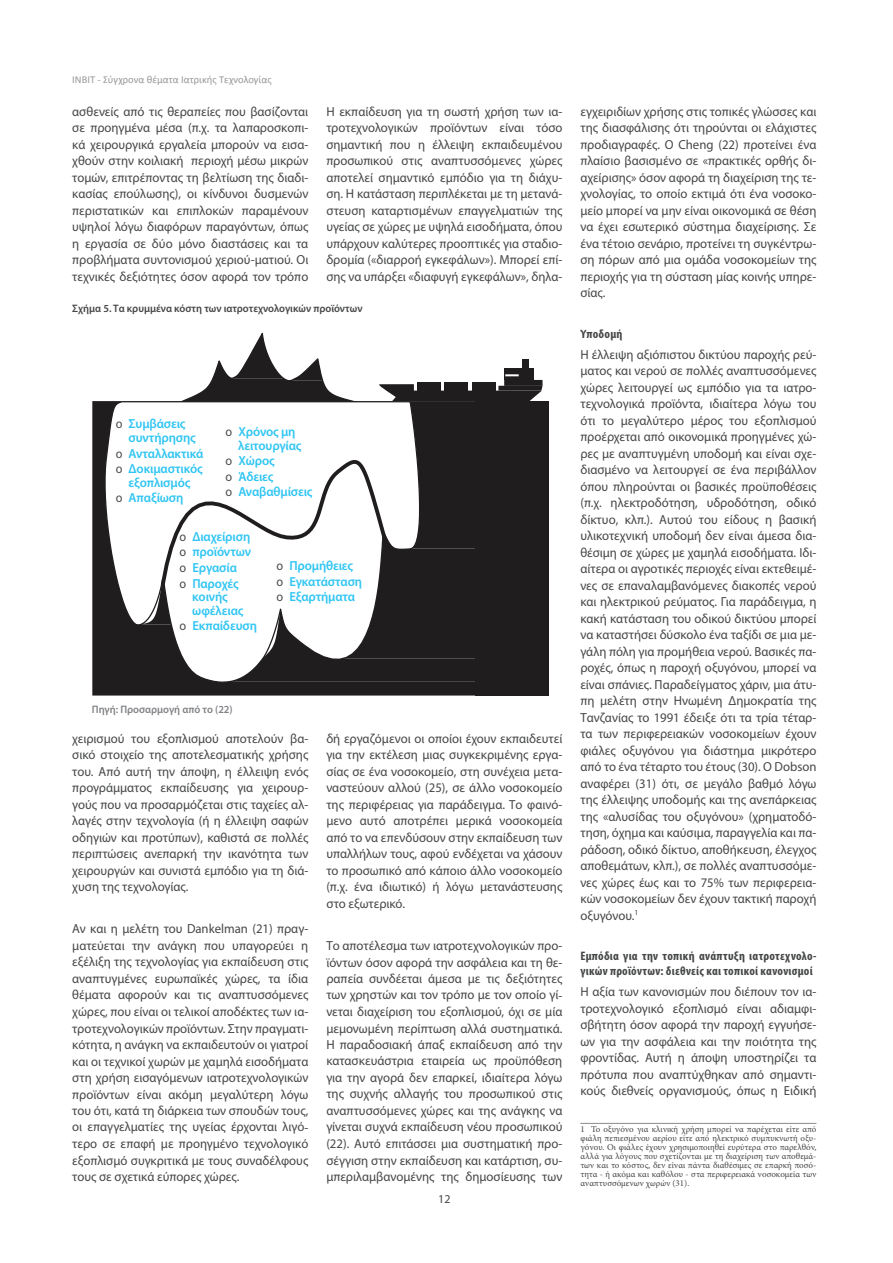
<style>
.page{position:relative;width:893px;height:1263px;background:#fff}
.page>*{position:absolute;margin:0;border:0;box-sizing:border-box;transform-origin:0 0}
.t1{font:13.2px/16.5px "Myriad Pro";color:#454647;text-align:justify}
.t2{font:600 13.2px/15.6px "Myriad Pro";letter-spacing:-.01em;color:#30c5f3}
.t3{font:700 condensed 12.3px/15px "Myriad Pro";letter-spacing:.015em;color:#454647;scale:1.05 1}
.t4{font:12px "Myriad Pro";color:#454647}
.t5{font:600 10.8px "Myriad Pro";color:#454647}
.t6{font:600 10.8px "Myriad Pro";color:#808285}
.t7{font:10.5px "Calibri";color:#95979a}
.t8{font:9px/9px "Minion Pro";color:#454647;text-align:justify}
.s1{font-weight:400;color:#454647}
</style>
<div class="page">
<hr style="left:580px;top:1123px;width:236px;height:1px;background:#95979a">
<svg style="left:92px;top:401px;width:384px;height:294px;background:#242223"></svg>
<svg style="left:104px;top:401px;width:317px;height:282px"></svg>
<svg style="left:139px;top:333px;width:403px;height:349px"></svg>
<div style="left:476px;top:401px;width:73px;height:294px;background:#201d1e"></div>
<p class="t7" style="left:72px;top:73px;width:201px">ΙΝΒΙΤ - Σύγχρονα θέματα Ιατρικής Τεχνολογίας</p>
<p class="t1" style="left:72px;top:103px;width:238px">ασθενείς από τις θεραπείες που βασίζονται σε προηγμένα μέσα (π.χ. τα λαπαροσκοπι&shy;κά χειρουργικά εργαλεία μπορούν να εισα&shy;χθούν στην κοιλιακή περιοχή μέσω μικρών τομών, επιτρέποντας τη βελτίωση της διαδι&shy;κασίας επούλωσης), οι κίνδυνοι δυσμενών περιστατικών και επιπλοκών παραμένουν υψηλοί λόγω διαφόρων παραγόντων, όπως η εργασία σε δύο μόνο διαστάσεις και τα προβλήματα συντονισμού χεριού-ματιού. Οι τεχνικές δεξιότητες όσον αφορά τον τρόπο</p>
<p class="t1" style="left:326px;top:103px;width:238px">Η εκπαίδευση για τη σωστή χρήση των ια&shy;τροτεχνολογικών προϊόντων είναι τόσο σημαντική που η έλλειψη εκπαιδευμένου προσωπικού στις αναπτυσσόμενες χώρες αποτελεί σημαντικό εμπόδιο για τη διάχυ&shy;ση. Η κατάσταση περιπλέκεται με τη μετανά&shy;στευση καταρτισμένων επαγγελματιών της υγείας σε χώρες με υψηλά εισοδήματα, όπου υπάρχουν καλύτερες προοπτικές για σταδιο&shy;δρομία («διαρροή εγκεφάλων»). Μπορεί επί&shy;σης να υπάρξει «διαφυγή εγκεφάλων», δηλα-</p>
<p class="t5" style="left:72px;top:301px;width:292px">Σχήμα 5. Τα κρυμμένα κόστη των ιατροτεχνολογικών προϊόντων</p>
<p class="t2" style="left:129px;top:417px;width:69px;line-height:13.5px;text-indent:-13px"><span class="s1">þ</span> Συμβάσεις συντήρησης</p>
<p class="t2" style="left:116px;top:445px;width:89px"><span class="s1">þ</span> Ανταλλακτικά <span class="s1">þ</span> Δοκιμαστικός</p>
<p class="t2" style="left:116px;top:474px;width:76px;text-indent:13px">εξοπλισμός <span class="s1">þ</span> Απαξίωση</p>
<p class="t2" style="left:180px;top:528px;width:73px"><span class="s1">þ</span> Διαχείριση <span class="s1">þ</span> προϊόντων <span class="s1">þ</span> Εργασία<br><span class="s1">þ</span> Παροχές</p>
<p class="t2" style="left:192px;top:590px;width:53px;line-height:13.5px">κοινής ωφέλειας</p>
<p class="t2" style="left:180px;top:618px;width:79px"><span class="s1">þ</span> Εκπαίδευση</p>
<p class="t2" style="left:238px;top:425px;width:65px;line-height:13.5px;text-indent:-13px"><span class="s1">þ</span> Χρόνος μη λειτουργίας</p>
<p class="t2" style="left:225px;top:453px;width:88px"><span class="s1">þ</span> Χώρος<br><span class="s1">þ</span> Άδειες<br><span class="s1">þ</span> Αναβαθμίσεις</p>
<p class="t2" style="left:276px;top:557px;width:87px"><span class="s1">þ</span> Προμήθειες <span class="s1">þ</span> Εγκατάσταση <span class="s1">þ</span> Εξαρτήματα</p>
<p class="t6" style="left:92px;top:702px;width:142px">Πηγή: Προσαρμογή από το (22)</p>
<p class="t1" style="left:72px;top:730px;width:238px">χειρισμού του εξοπλισμού αποτελούν βα&shy;σικό στοιχείο της αποτελεσματικής χρήσης του. Από αυτή την άποψη, η έλλειψη ενός προγράμματος εκπαίδευσης για χειρουρ&shy;γούς που να προσαρμόζεται στις ταχείες αλ&shy;λαγές στην τεχνολογία (ή η έλλειψη σαφών οδηγιών και προτύπων), καθιστά σε πολλές περιπτώσεις ανεπαρκή την ικανότητα των χειρουργών και συνιστά εμπόδιο για τη διά&shy;χυση της τεχνολογίας.</p>
<p class="t1" style="left:72px;top:920px;width:238px">Αν και η μελέτη του Dankelman (21) πραγ&shy;ματεύεται την ανάγκη που υπαγορεύει η εξέλιξη της τεχνολογίας για εκπαίδευση στις αναπτυγμένες ευρωπαϊκές χώρες, τα ίδια θέματα αφορούν και τις αναπτυσσόμενες χώρες, που είναι οι τελικοί αποδέκτες των ια&shy;τροτεχνολογικών προϊόντων. Στην πραγματι&shy;κότητα, η ανάγκη να εκπαιδευτούν οι γιατροί και οι τεχνικοί χωρών με χαμηλά εισοδήματα στη χρήση εισαγόμενων ιατροτεχνολογικών προϊόντων είναι ακόμη μεγαλύτερη λόγω του ότι, κατά τη διάρκεια των σπουδών τους, οι επαγγελματίες της υγείας έρχονται λιγό&shy;τερο σε επαφή με προηγμένο τεχνολογικό εξοπλισμό συγκριτικά με τους συναδέλφους τους σε σχετικά εύπορες χώρες.</p>
<p class="t1" style="left:326px;top:730px;width:238px">δή εργαζόμενοι οι οποίοι έχουν εκπαιδευτεί για την εκτέλεση μιας συγκεκριμένης εργα&shy;σίας σε ένα νοσοκομείο, στη συνέχεια μετα&shy;ναστεύουν αλλού (25), σε άλλο νοσοκομείο της περιφέρειας για παράδειγμα. Το φαινό&shy;μενο αυτό αποτρέπει μερικά νοσοκομεία από το να επενδύσουν στην εκπαίδευση των υπαλλήλων τους, αφού ενδέχεται να χάσουν το προσωπικό από κάποιο άλλο νοσοκομείο (π.χ. ένα ιδιωτικό) ή λόγω μετανάστευσης στο εξωτερικό.</p>
<p class="t1" style="left:326px;top:937px;width:238px">Το αποτέλεσμα των ιατροτεχνολογικών προ&shy;ϊόντων όσον αφορά την ασφάλεια και τη θε&shy;ραπεία συνδέεται άμεσα με τις δεξιότητες των χρηστών και τον τρόπο με τον οποίο γί&shy;νεται διαχείριση του εξοπλισμού, όχι σε μία μεμονωμένη περίπτωση αλλά συστηματικά.<br>Η παραδοσιακή άπαξ εκπαίδευση από την κατασκευάστρια εταιρεία ως προϋπόθεση για την αγορά δεν επαρκεί, ιδιαίτερα λόγω της συχνής αλλαγής του προσωπικού στις αναπτυσσόμενες χώρες και της ανάγκης να γίνεται συχνά εκπαίδευση νέου προσωπικού (22). Αυτό επιτάσσει μια συστηματική προ&shy;σέγγιση στην εκπαίδευση και κατάρτιση, συ&shy;μπεριλαμβανομένης της δημοσίευσης των</p>
<p class="t4" style="left:438px;top:1191px;width:14px">12</p>
<p class="t1" style="left:580px;top:103px;width:238px">εγχειριδίων χρήσης στις τοπικές γλώσσες και της διασφάλισης ότι τηρούνται οι ελάχιστες προδιαγραφές. Ο Cheng (22) προτείνει ένα πλαίσιο βασισμένο σε «πρακτικές ορθής δι&shy;αχείρισης» όσον αφορά τη διαχείριση της τε&shy;χνολογίας, το οποίο εκτιμά ότι ένα νοσοκο&shy;μείο μπορεί να μην είναι οικονομικά σε θέση να έχει εσωτερικό σύστημα διαχείρισης. Σε ένα τέτοιο σενάριο, προτείνει τη συγκέντρω&shy;ση πόρων από μια ομάδα νοσοκομείων της περιοχής για τη σύσταση μίας κοινής υπηρε&shy;σίας.</p>
<p class="t3" style="left:580px;top:326px;width:42px">Υποδομή</p>
<p class="t1" style="left:580px;top:346px;width:238px">Η έλλειψη αξιόπιστου δικτύου παροχής ρεύ&shy;ματος και νερού σε πολλές αναπτυσσόμενες χώρες λειτουργεί ως εμπόδιο για τα ιατρο&shy;τεχνολογικά προϊόντα, ιδιαίτερα λόγω του ότι το μεγαλύτερο μέρος του εξοπλισμού προέρχεται από οικονομικά προηγμένες χώ&shy;ρες με αναπτυγμένη υποδομή και είναι σχε&shy;διασμένο να λειτουργεί σε ένα περιβάλλον όπου πληρούνται οι βασικές προϋποθέσεις (π.χ. ηλεκτροδότηση, υδροδότηση, οδικό δίκτυο, κλπ.). Αυτού του είδους η βασική υλικοτεχνική υποδομή δεν είναι άμεσα δια&shy;θέσιμη σε χώρες με χαμηλά εισοδήματα. Ιδι&shy;αίτερα οι αγροτικές περιοχές είναι εκτεθειμέ&shy;νες σε επαναλαμβανόμενες διακοπές νερού και ηλεκτρικού ρεύματος. Για παράδειγμα, η κακή κατάσταση του οδικού δικτύου μπορεί να καταστήσει δύσκολο ένα ταξίδι σε μια με&shy;γάλη πόλη για προμήθεια νερού. Βασικές πα&shy;ροχές, όπως η παροχή οξυγόνου, μπορεί να είναι σπάνιες. Παραδείγματος χάριν, μια άτυ&shy;πη μελέτη στην Ηνωμένη Δημοκρατία της Τανζανίας το 1991 έδειξε ότι τα τρία τέταρ&shy;τα των περιφερειακών νοσοκομείων έχουν φιάλες οξυγόνου για διάστημα μικρότερο από το ένα τέταρτο του έτους (30). Ο Dobson αναφέρει (31) ότι, σε μεγάλο βαθμό λόγω της έλλειψης υποδομής και της ανεπάρκειας της «αλυσίδας του οξυγόνου» (χρηματοδό&shy;τηση, όχημα και καύσιμα, παραγγελία και πα&shy;ράδοση, οδικό δίκτυο, αποθήκευση, έλεγχος αποθεμάτων, κλπ.), σε πολλές αναπτυσσόμε&shy;νες χώρες έως και το 75% των περιφερεια&shy;κών νοσοκομείων δεν έχουν τακτική παροχή οξυγόνου.<sup>1</sup></p>
<p class="t3" style="left:580px;top:948px;width:226px">Εμπόδια για την τοπική ανάπτυξη ιατροτεχνολο&shy;γικών προϊόντων: διεθνείς και τοπικοί κανονισμοί</p>
<p class="t1" style="left:580px;top:983px;width:238px">Η αξία των κανονισμών που διέπουν τον ια&shy;τροτεχνολογικό εξοπλισμό είναι αδιαμφι&shy;σβήτητη όσον αφορά την παροχή εγγυήσε&shy;ων για την ασφάλεια και την ποιότητα της φροντίδας. Αυτή η άποψη υποστηρίζει τα πρότυπα που αναπτύχθηκαν από σημαντι&shy;κούς διεθνείς οργανισμούς, όπως η Ειδική</p>
<p class="t8" style="left:580px;top:1125px;width:238px">1 Το οξυγόνο για κλινική χρήση μπορεί να παρέχεται είτε από φιάλη πεπιεσμένου αερίου είτε από ηλεκτρικό συμπυκνωτή οξυ&shy;γόνου. Οι φιάλες έχουν χρησιμοποιηθεί ευρύτερα στο παρελθόν, αλλά για λόγους που σχετίζονται με τη διαχείριση των αποθεμά&shy;των και το κόστος, δεν είναι πάντα διαθέσιμες σε επαρκή ποσό&shy;τητα - ή ακόμα και καθόλου - στα περιφερειακά νοσοκομεία των αναπτυσσόμενων χωρών (31).</p>
</div>
